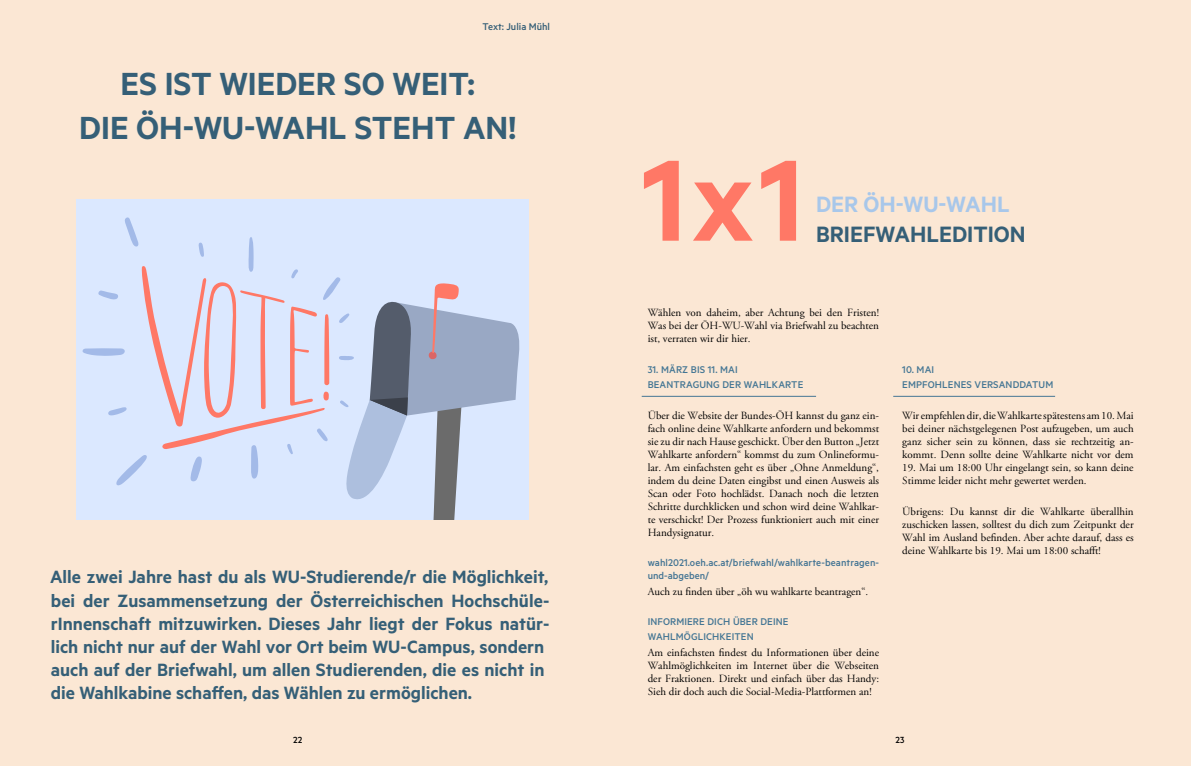
<style>
.page{position:relative;width:1191px;height:766px;background:#fff}
.page>*{position:absolute;margin:0;border:0;box-sizing:border-box;transform-origin:0 0}
.t1{font:600 130px "Metric";color:#ff7866}
.t2{font:600 36px/43.2px "Metric";color:#355f77;text-align:center}
.t3{font:600 25px "Metric";color:#355f77}
.t4{font:600 25px "Metric";color:#a8c7ea}
.t5{font:600 20px/23px "Metric";color:#355f77}
.t6{font:11px/13px "Adobe Garamond Pro";color:#000;text-align:justify}
.t7{font:500 11px/15.3px "Metric";letter-spacing:.01em;color:#447694}
.t8{font:500 11px/13px "Metric";letter-spacing:.01em;color:#447594}
.t9{font:500 11px "Metric";color:#355f77}
.t10{font:500 10px "Metric";color:#000}
</style>
<div class="page">
<div style="left:0;top:0;width:1191px;height:765px;background:#fbe7d4"></div>
<div style="left:76px;top:135px;width:453px;height:452px;background:#dbe8ff"></div>
<svg style="left:82px;top:217px;width:438px;height:303px"></svg>
<div style="left:0;top:520px;width:597px;height:245px;background:#fbe7d4"></div>
<div style="left:0;top:0;width:597px;height:198px;background:#fbe7d4"></div>
<hr style="left:641px;top:396px;width:175px;height:1px;background:#447694">
<hr style="left:893px;top:396px;width:162px;height:1px;background:#447694">
<p class="t9" style="left:482px;top:20px;width:69px">Text: Julia Mühl</p>
<h2 class="t2" style="left:79px;top:62px;width:438px">ES IST WIEDER SO WEIT:<br>DIE ÖH-WU-WAHL STEHT AN!</h2>
<p class="t5" style="left:50px;top:565px;width:501px">Alle zwei Jahre hast du als WU-Studierende/r die Möglichkeit, bei der Zusammensetzung der Österreichischen Hochschüle&shy;rInnenschaft mitzuwirken. Dieses Jahr liegt der Fokus natür&shy;lich nicht nur auf der Wahl vor Ort beim WU-Campus, sondern auch auf der Briefwahl, um allen Studierenden, die es nicht in die Wahlkabine schaffen, das Wählen zu ermöglichen.</p>
<p class="t10" style="left:293px;top:733px;width:10px">22</p>
<h1 class="t1" style="left:641px;top:123px;width:164px">1x1</h1>
<h3 class="t4" style="left:816px;top:189px;width:195px">DER ÖH-WU-WAHL</h3>
<h3 class="t3" style="left:816px;top:219px;width:211px">BRIEFWAHLEDITION</h3>
<p class="t6" style="left:647px;top:306px;width:233px">Wählen von daheim, aber Achtung bei den Fristen!<br>Was bei der ÖH-WU-Wahl via Briefwahl zu beachten ist, verraten wir dir hier.</p>
<p class="t7" style="left:647px;top:361px;width:157px">31. MÄRZ BIS 11. MAI<br>BEANTRAGUNG DER WAHLKARTE</p>
<p class="t6" style="left:647px;top:409px;width:233px">Über die Website der Bundes-ÖH kannst du ganz ein&shy;fach online deine Wahlkarte anfordern und bekommst sie zu dir nach Hause geschickt. Über den Button „Jetzt Wahlkarte anfordern“ kommst du zum Onlineformu&shy;lar. Am einfachsten geht es über „Ohne Anmeldung“, indem du deine Daten eingibst und einen Ausweis als Scan oder Foto hochlädst. Danach noch die letzten Schritte durchklicken und schon wird deine Wahlkar&shy;te verschickt! Der Prozess funktioniert auch mit einer Handysignatur.</p>
<p class="t8" style="left:647px;top:556px;width:233px">wahl2021.oeh.ac.at/briefwahl/wahlkarte-beantragen&shy;und-abgeben/</p>
<p class="t6" style="left:647px;top:584px;width:222px">Auch zu finden über „öh wu wahlkarte beantragen“.</p>
<p class="t7" style="left:647px;top:613px;width:142px">INFORMIERE DICH ÜBER DEINE<br>WAHLMÖGLICHKEITEN</p>
<p class="t6" style="left:647px;top:646px;width:233px">Am einfachsten findest du Informationen über deine Wahlmöglichkeiten im Internet über die Webseiten der Fraktionen. Direkt und einfach über das Handy:<br>Sieh dir doch auch die Social-Media-Plattformen an!</p>
<p class="t7" style="left:902px;top:361px;width:152px">10. MAI<br>EMPFOHLENES VERSANDDATUM</p>
<p class="t6" style="left:902px;top:409px;width:233px">Wir empfehlen dir, die Wahlkarte spätestens am 10. Mai bei deiner nächstgelegenen Post aufzugeben, um auch ganz sicher sein zu können, dass sie rechtzeitig an&shy;kommt. Denn sollte deine Wahlkarte nicht vor dem</p>
<p class="t6" style="left:902px;top:461px;width:233px">19. Mai um 18:00 Uhr eingelangt sein, so kann deine<br>Stimme leider nicht mehr gewertet werden.</p>
<p class="t6" style="left:902px;top:505px;width:233px">Übrigens: Du kannst dir die Wahlkarte überallhin zuschicken lassen, solltest du dich zum Zeitpunkt der Wahl im Ausland befinden. Aber achte darauf, dass es deine Wahlkarte bis 19. Mai um 18:00 schafft!</p>
<p class="t10" style="left:895px;top:733px;width:10px">23</p>
</div>
